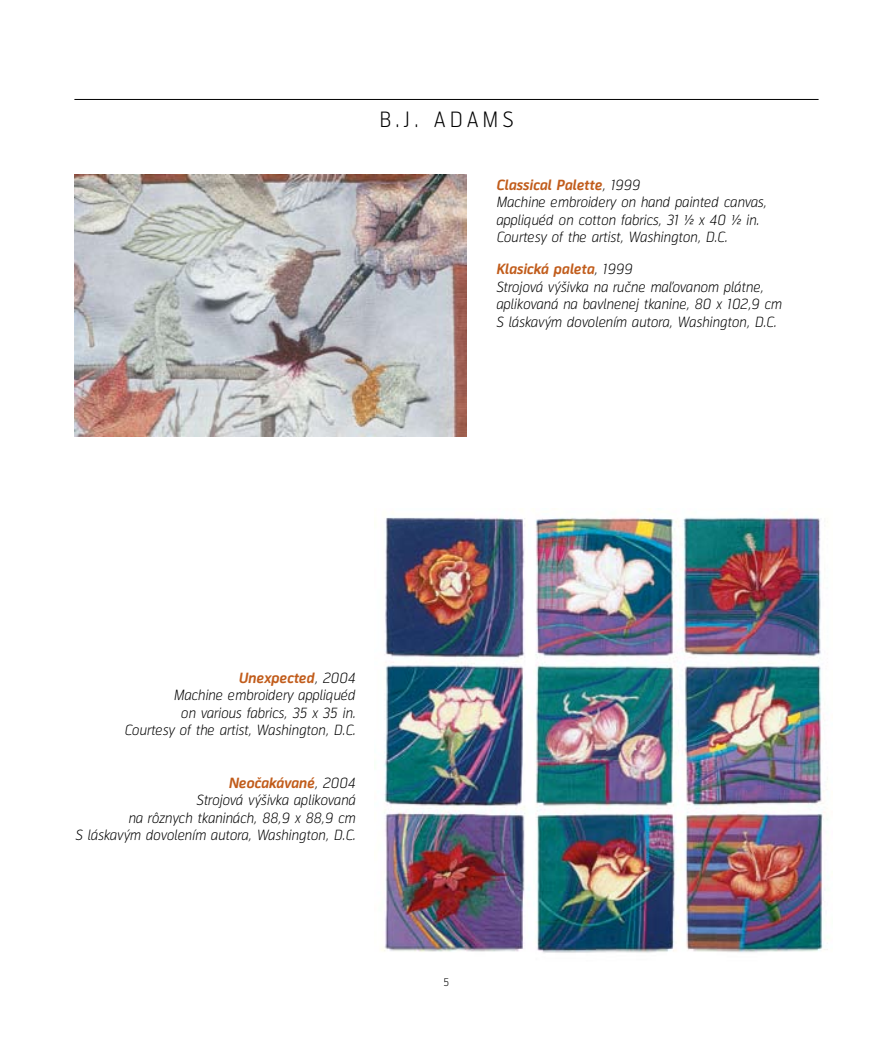
<style>
.page{position:relative;width:893px;height:1042px;background:#fff}
.page>*{position:absolute;margin:0;border:0;box-sizing:border-box;transform-origin:0 0}
.t1{font:300 21px "Klartext";color:#000}
.t2{font:italic 300 14px/17.5px "NEW Klartext";color:#000}
.t3{font:italic 300 14px/17.5px "Klartext";color:#000}
.t4{font:300 10.5px "Klartext";color:#000}
.s1{font-weight:700;color:#c15c1b}
</style>
<div class="page">
<img style="left:381px;top:508px;width:447px;height:445px">
<hr style="left:74px;top:99px;width:745px;height:1px;background:#000">
<img style="left:74px;top:175px;width:392px;height:262px">
<h1 class="t1" style="left:379px;top:106px;width:104px">B.J. ADAMS</h1>
<p class="t3" style="left:496px;top:176px;width:272px"><span class="s1">Classical Palette</span>, 1999<br>Machine embroidery on hand painted canvas, appliquéd on cotton fabrics, 31 ½ x 40 ½ in.<br>Courtesy of the artist, Washington, D.C.</p>
<p class="t2" style="left:496px;top:261px;width:287px"><span class="s1">Klasická paleta</span>, 1999<br>Strojová vÿµivka na ru∑ne ma§ovanom plátne, aplikovaná na bavlnenej tkanine, 80 x 102,9 cm S láskavÿm dovolením autora, Washington, D.C.</p>
<p class="t3" style="left:124px;top:669px;width:233px;text-align:right"><span class="s1">Unexpected</span>, 2004<br>Machine embroidery appliquéd<br>on various fabrics, 35 x 35 in.<br>Courtesy of the artist, Washington, D.C.</p>
<p class="t2" style="left:75px;top:774px;width:282px;text-align:right"><span class="s1">Neo∑akávané</span>, 2004<br>Strojová vÿµivka aplikovaná<br>na rôznych tkaninách, 88,9 x 88,9 cm<br>S láskavÿm dovolením autora, Washington, D.C.</p>
<p class="t4" style="left:444px;top:975px;width:7px">5</p>
</div>
